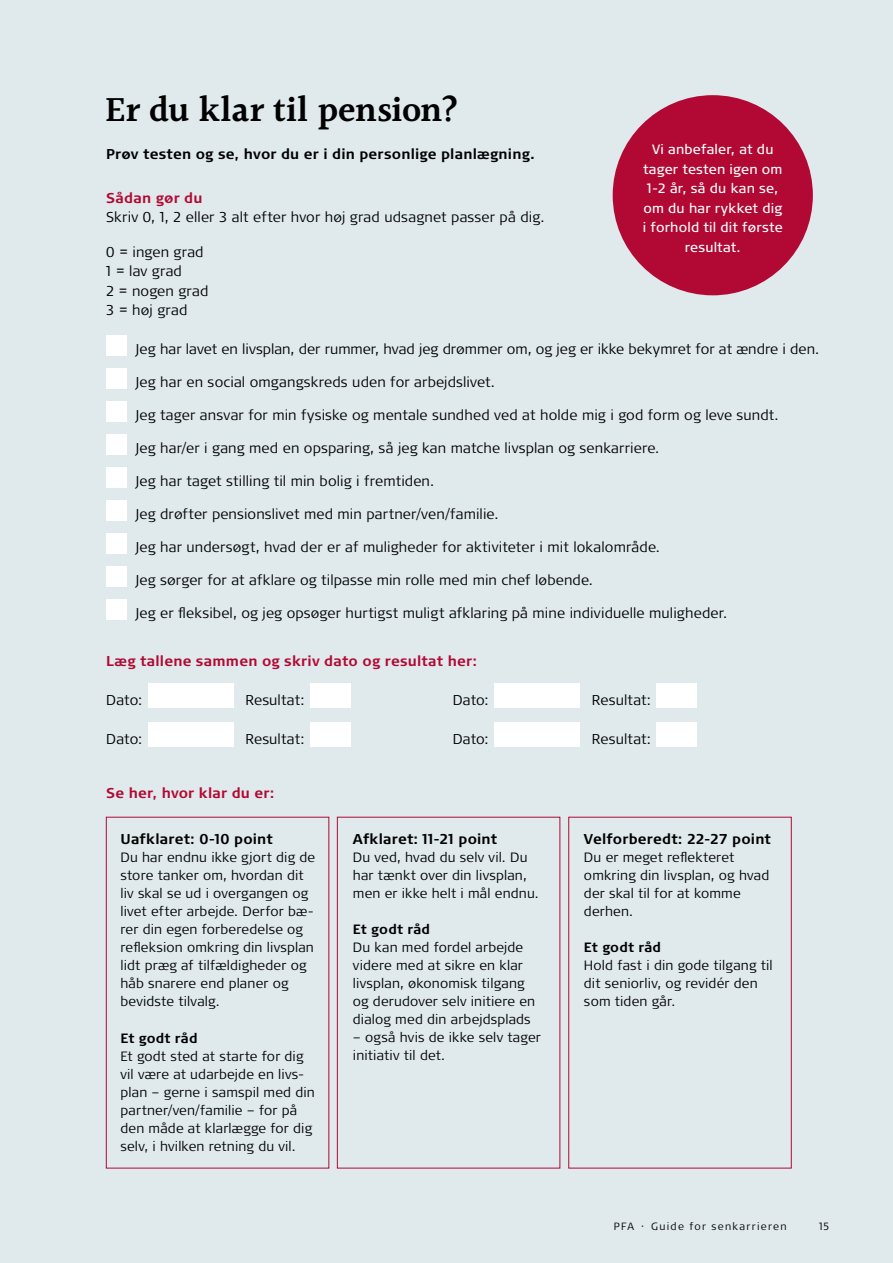
<style>
.page{position:relative;width:893px;height:1263px;background:#e0e9ec}
.page>*{position:absolute;margin:0;border:0;box-sizing:border-box;transform-origin:0 0}
.t1{font:600 36px "Halant";letter-spacing:-.005em;color:#000}
.t2{font:300 14.25px/19.5px "Signa OT";letter-spacing:.01em;color:#000}
.t3{font:700 14.25px "Signa OT";letter-spacing:.015em;color:#000}
.t4{font:700 14.25px "Signa OT";letter-spacing:.015em;color:#b10933}
.t5{font:300 13.5px/18px "Signa OT";letter-spacing:.01em;color:#000}
.t6{font:13.5px/19.5px "Signa OT";letter-spacing:.01em;color:#fff;text-align:center}
.t7{font:700 13.5px "Signa OT";letter-spacing:.015em;color:#000}
.t8{font:300 10.5px "Signa OT";letter-spacing:.12em;color:#000}
</style>
<div class="page">
<div style="left:106px;top:817px;width:223px;height:351px;border:1px solid #b10933"></div>
<div style="left:337px;top:817px;width:223px;height:351px;border:1px solid #b10933"></div>
<div style="left:568px;top:817px;width:223px;height:351px;border:1px solid #b10933"></div>
<div style="left:106px;top:335px;width:21px;height:21px;background:#fff"></div>
<div style="left:106px;top:368px;width:21px;height:21px;background:#fff"></div>
<div style="left:106px;top:401px;width:21px;height:21px;background:#fff"></div>
<div style="left:106px;top:434px;width:21px;height:21px;background:#fff"></div>
<div style="left:106px;top:467px;width:21px;height:21px;background:#fff"></div>
<div style="left:106px;top:500px;width:21px;height:21px;background:#fff"></div>
<div style="left:106px;top:533px;width:21px;height:21px;background:#fff"></div>
<div style="left:106px;top:566px;width:21px;height:21px;background:#fff"></div>
<div style="left:106px;top:599px;width:21px;height:21px;background:#fff"></div>
<div style="left:613px;top:95px;width:200px;height:200px;background:#b10933;border-radius:50%"></div>
<div style="left:148px;top:683px;width:85px;height:25px;background:#fff"></div>
<div style="left:495px;top:683px;width:85px;height:25px;background:#fff"></div>
<div style="left:148px;top:722px;width:85px;height:24px;background:#fff"></div>
<div style="left:495px;top:722px;width:85px;height:24px;background:#fff"></div>
<div style="left:310px;top:683px;width:40px;height:25px;background:#fff"></div>
<div style="left:657px;top:683px;width:40px;height:25px;background:#fff"></div>
<div style="left:310px;top:722px;width:40px;height:24px;background:#fff"></div>
<div style="left:657px;top:722px;width:40px;height:24px;background:#fff"></div>
<h1 class="t1" style="left:105px;top:87px;width:355px">Er du klar til pension?</h1>
<p class="t3" style="left:106px;top:146px;width:430px">Prøv testen og se, hvor du er i din personlige planlægning.</p>
<p class="t4" style="left:106px;top:189px;width:98px">Sådan gør du</p>
<p class="t2" style="left:106px;top:207px;width:440px">Skriv 0, 1, 2 eller 3 alt efter hvor høj grad udsagnet passer på dig.</p>
<p class="t2" style="left:106px;top:242px;width:104px">0 = ingen grad<br>1 = lav grad<br>2 = nogen grad<br>3 = høj grad</p>
<p class="t2" style="left:136px;top:339px;width:685px">Jeg har lavet en livsplan, der rummer, hvad jeg drømmer om, og jeg er ikke bekymret for at ændre i den.</p>
<p class="t2" style="left:136px;top:372px;width:361px">Jeg har en social omgangskreds uden for arbejdslivet.</p>
<p class="t2" style="left:136px;top:405px;width:644px">Jeg tager ansvar for min fysiske og mentale sundhed ved at holde mig i god form og leve sundt.</p>
<p class="t2" style="left:136px;top:438px;width:525px">Jeg har/er i gang med en opsparing, så jeg kan matche livsplan og senkarriere.</p>
<p class="t2" style="left:136px;top:471px;width:300px">Jeg har taget stilling til min bolig i fremtiden.</p>
<p class="t2" style="left:136px;top:504px;width:364px">Jeg drøfter pensionslivet med min partner/ven/familie.</p>
<p class="t2" style="left:136px;top:537px;width:526px">Jeg har undersøgt, hvad der er af muligheder for aktiviteter i mit lokalområde.</p>
<p class="t2" style="left:136px;top:570px;width:459px">Jeg sørger for at afklare og tilpasse min rolle med min chef løbende.</p>
<p class="t2" style="left:136px;top:603px;width:593px">Jeg er fleksibel, og jeg opsøger hurtigst muligt afklaring på mine individuelle muligheder.</p>
<p class="t4" style="left:106px;top:653px;width:372px">Læg tallene sammen og skriv dato og resultat her:</p>
<p class="t2" style="left:106px;top:690px;width:37px">Dato:</p>
<p class="t2" style="left:245px;top:690px;width:61px">Resultat:</p>
<p class="t2" style="left:453px;top:690px;width:37px">Dato:</p>
<p class="t2" style="left:592px;top:690px;width:61px">Resultat:</p>
<p class="t2" style="left:106px;top:729px;width:37px">Dato:</p>
<p class="t2" style="left:245px;top:729px;width:61px">Resultat:</p>
<p class="t2" style="left:453px;top:729px;width:37px">Dato:</p>
<p class="t2" style="left:592px;top:729px;width:61px">Resultat:</p>
<p class="t6" style="left:643px;top:140px;width:141px">Vi anbefaler, at du tager testen igen om<br>1-2 år, så du kan se, om du har rykket dig i forhold til dit første resultat.</p>
<p class="t4" style="left:106px;top:785px;width:170px">Se her, hvor klar du er:</p>
<p class="t3" style="left:120px;top:830px;width:154px">Uafklaret: 0-10 point</p>
<p class="t5" style="left:120px;top:848px;width:196px">Du har endnu ikke gjort dig de store tanker om, hvordan dit liv skal se ud i overgangen og livet efter arbejde. Derfor bæ&shy;rer din egen forberedelse og refleksion omkring din livsplan lidt præg af tilfældigheder og håb snarere end planer og bevidste tilvalg.</p>
<p class="t7" style="left:120px;top:1030px;width:79px">Et godt råd</p>
<p class="t5" style="left:120px;top:1047px;width:196px">Et godt sted at starte for dig vil være at udarbejde en livs&shy;plan – gerne i samspil med din partner/ven/familie – for på den måde at klarlægge for dig selv, i hvilken retning du vil.</p>
<p class="t3" style="left:353px;top:830px;width:146px">Afklaret: 11-21 point</p>
<p class="t5" style="left:353px;top:848px;width:187px">Du ved, hvad du selv vil. Du har tænkt over din livsplan, men er ikke helt i mål endnu.</p>
<p class="t7" style="left:353px;top:921px;width:79px">Et godt råd</p>
<p class="t5" style="left:353px;top:938px;width:184px">Du kan med fordel arbejde videre med at sikre en klar livsplan, økonomisk tilgang og derudover selv initiere en dialog med din arbejdsplads</p>
<p class="t5" style="left:353px;top:1028px;width:189px">– også hvis de ikke selv tager initiativ til det.</p>
<p class="t3" style="left:584px;top:830px;width:189px">Velforberedt: 22-27 point</p>
<p class="t5" style="left:584px;top:848px;width:187px">Du er meget reflekteret omkring din livsplan, og hvad der skal til for at komme derhen.</p>
<p class="t7" style="left:584px;top:939px;width:79px">Et godt råd</p>
<p class="t5" style="left:584px;top:956px;width:190px">Hold fast i din gode tilgang til dit seniorliv, og revidér den som tiden går.</p>
<p class="t8" style="left:614px;top:1220px;width:174px">PFA · Guide for senkarrieren</p>
<p class="t8" style="left:819px;top:1220px;width:11px">15</p>
</div>
